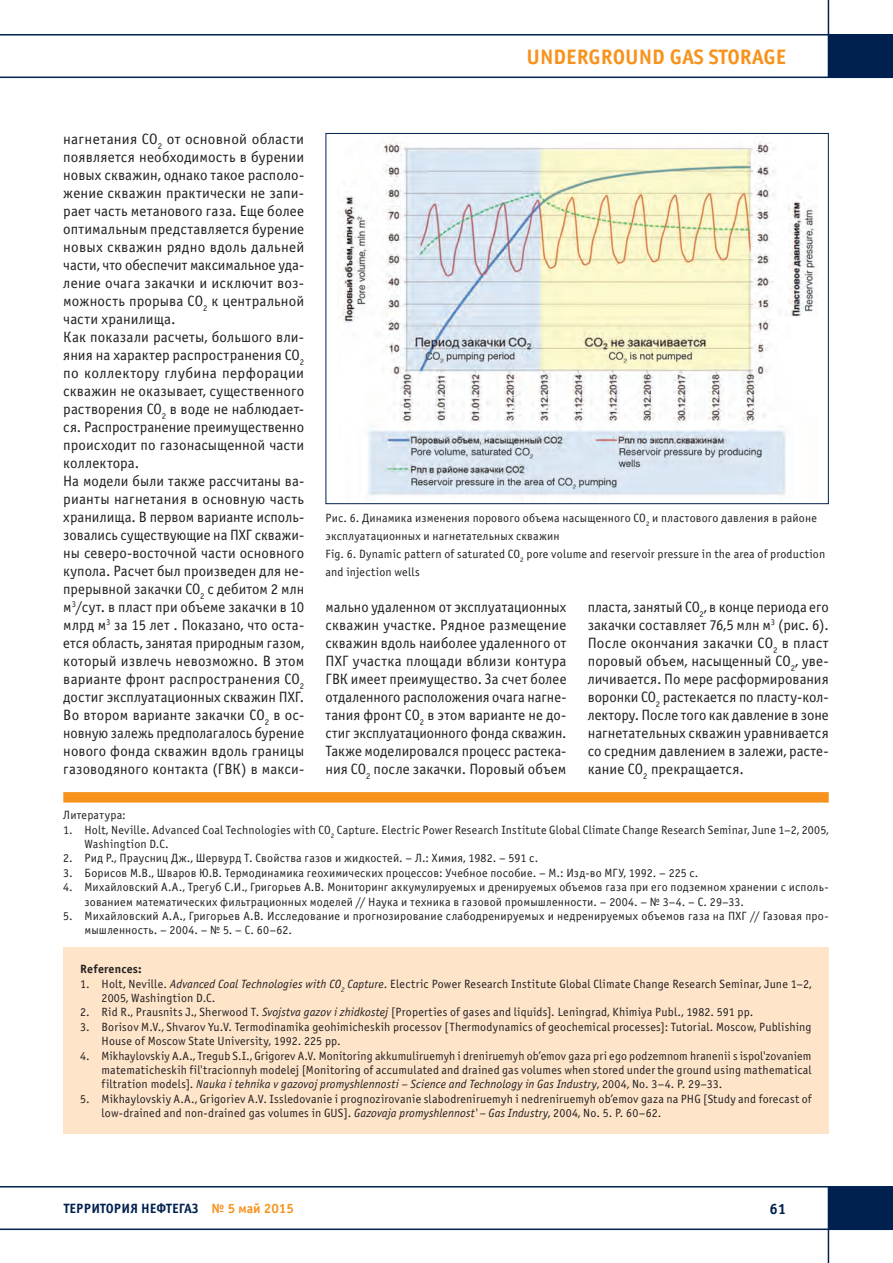
<style>
.page{position:relative;width:893px;height:1263px;background:#fff}
.page>*{position:absolute;margin:0;border:0;box-sizing:border-box;transform-origin:0 0}
.t1{font:700 21px "Officina Sans C";color:#f7931d}
.text-osnova{font:15px/18px "Officina Sans C";letter-spacing:.005em;color:#231f20;text-align:justify}
.t2{font:700 15px "Officina Sans C";color:#00214f}
.t3{font:700 13.5px "Officina Sans C";color:#00214f}
.text-osnova-2{font:12px/14.4px "Officina Sans C";letter-spacing:.015em;color:#231f20}
.literatura_eng{font:12px "Officina Sans C";letter-spacing:.02em;color:#231f20}
.references{font:700 12px "Officina Sans C";letter-spacing:.015em;color:#231f20}
.s1{font-style:italic}
.s2{color:#f7931d}
</style>
<div class="page">
<hr style="left:828px;top:0;width:1px;height:78px;background:#00214f">
<div style="left:828px;top:35px;width:65px;height:42px;background:#00214f"></div>
<hr style="left:0;top:77px;width:893px;height:1px;background:#00214f">
<hr style="left:0;top:34px;width:893px;height:2px;background:#00214f">
<hr style="left:828px;top:1186px;width:1px;height:77px;background:#00214f">
<div style="left:828px;top:1187px;width:65px;height:42px;background:#00214f"></div>
<hr style="left:0;top:1186px;width:893px;height:1px;background:#00214f">
<hr style="left:0;top:1228px;width:893px;height:2px;background:#00214f">
<img style="left:337px;top:139px;width:481px;height:357px">
<div style="left:63px;top:792px;width:766px;height:11px;background:#f7931d"></div>
<div style="left:63px;top:947px;width:766px;height:187px;background:#fee5ca"></div>
<h1 class="t1" style="left:527px;top:45px;width:261px">UNDERGROUND GAS STORAGE</h1>
<p class="text-osnova" style="left:63px;top:130px;width:242px">нагнетания СО<sub>2</sub> от основной области появляется необходимость в бурении новых скважин, однако такое располо&shy;жение скважин практически не запи&shy;рает часть метанового газа. Еще более оптимальным представляется бурение новых скважин рядно вдоль дальней части, что обеспечит максимальное уда&shy;ление очага закачки и исключит воз&shy;можность прорыва СО<sub>2</sub> к центральной части хранилища.</p>
<p class="text-osnova" style="left:63px;top:328px;width:242px">Как показали расчеты, большого вли&shy;яния на характер распространения СО<sub>2 </sub>по коллектору глубина перфорации скважин не оказывает, существенного растворения СО<sub>2</sub> в воде не наблюдает&shy;ся. Распространение преимущественно происходит по газонасыщенной части коллектора.</p>
<p class="text-osnova" style="left:63px;top:472px;width:242px">На модели были также рассчитаны ва&shy;рианты нагнетания в основную часть хранилища. В первом варианте исполь&shy;зовались существующие на ПХГ скважи&shy;ны северо-восточной части основного купола. Расчет был произведен для не&shy;прерывной закачки СО<sub>2</sub> с дебитом 2 млн м<sup>3</sup>/сут. в пласт при объеме закачки в 10 млрд м<sup>3</sup> за 15 лет . Показано, что оста&shy;ется область, занятая природным газом, который извлечь невозможно. В этом варианте фронт распространения СО<sub>2 </sub>достиг эксплуатационных скважин ПХГ.</p>
<p class="text-osnova" style="left:63px;top:706px;width:242px">Во втором варианте закачки СО<sub>2</sub> в ос&shy;новную залежь предполагалось бурение нового фонда скважин вдоль границы газоводяного контакта (ГВК) в макси-</p>
<p class="text-osnova-2" style="left:326px;top:509px;width:493px;line-height:18px">Рис. 6. Динамика изменения порового объема насыщенного СО<sub>2</sub> и пластового давления в районе эксплуатационных и нагнетательных скважин</p>
<p class="text-osnova-2" style="left:326px;top:545px;width:501px;line-height:18px">Fig. 6. Dynamic pattern of saturated СО<sub>2</sub> pore volume and reservoir pressure in the area of production and injection wells</p>
<p class="text-osnova" style="left:326px;top:598px;width:242px">мально удаленном от эксплуатационных скважин участке. Рядное размещение скважин вдоль наиболее удаленного от ПХГ участка площади вблизи контура ГВК имеет преимущество. За счет более отдаленного расположения очага нагне&shy;тания фронт СО<sub>2</sub> в этом варианте не до&shy;стиг эксплуатационного фонда скважин.</p>
<p class="text-osnova" style="left:326px;top:742px;width:242px">Также моделировался процесс растека&shy;ния СО<sub>2</sub> после закачки. Поровый объем</p>
<p class="text-osnova" style="left:588px;top:598px;width:242px">пласта, занятый СО<sub>2</sub>, в конце периода его закачки составляет 76,5 млн м<sup>3</sup> (рис. 6).<br>После окончания закачки СО<sub>2</sub> в пласт поровый объем, насыщенный СО<sub>2</sub>, уве&shy;личивается. По мере расформирования воронки СО<sub>2</sub> растекается по пласту-кол&shy;лектору. После того как давление в зоне нагнетательных скважин уравнивается со средним давлением в залежи, расте&shy;кание СО<sub>2</sub> прекращается.</p>
<p class="literatura_eng" style="left:63px;top:808px;width:64px">Литература:</p>
<p class="text-osnova-2" style="left:85px;top:822px;width:746px;text-indent:-21px">1. Holt, Neville. Advanced Coal Technologies with CO<sub>2</sub> Capture. Electric Power Research Institute Global Climate Change Research Seminar, June 1–2, 2005,<br>Washingtion D.C.</p>
<p class="text-osnova-2" style="left:63px;top:851px;width:476px">2. Рид Р., Праусниц Дж., Шервурд Т. Свойства газов и жидкостей. – Л.: Химия, 1982. – 591 с.</p>
<p class="text-osnova-2" style="left:63px;top:866px;width:637px">3. Борисов М.В., Шваров Ю.В. Термодинамика геохимических процессов: Учебное пособие. – М.: Изд-во МГУ, 1992. – 225 с.</p>
<p class="text-osnova-2" style="left:85px;top:880px;width:746px;text-indent:-21px">4. Михайловский А.А., Трегуб С.И., Григорьев А.В. Мониторинг аккумулируемых и дренируемых объемов газа при его подземном хранении с исполь&shy;зованием математических фильтрационных моделей // Наука и техника в газовой промышленности. – 2004. – № 3–4. – С. 29–33.</p>
<p class="text-osnova-2" style="left:85px;top:909px;width:746px;text-indent:-21px">5. Михайловский А.А., Григорьев А.В. Исследование и прогнозирование слабодренируемых и недренируемых объемов газа на ПХГ // Газовая про&shy;мышленность. – 2004. – № 5. – С. 60–62.</p>
<p class="references" style="left:80px;top:962px;width:63px">References:</p>
<p class="text-osnova-2" style="left:102px;top:976px;width:712px;text-indent:-21px">1. Holt, Neville. <span class="s1">Advanced Coal Technologies with CO</span><sub>2</sub> <span class="s1">Capture</span>. Electric Power Research Institute Global Climate Change Research Seminar, June 1–2,<br>2005, Washingtion D.C.</p>
<p class="text-osnova-2" style="left:80px;top:1005px;width:674px">2. Rid R., Prausnits J., Sherwood T. <span class="s1">Svojstva gazov i zhidkostej</span> [Properties of gases and liquids]. Leningrad, Khimiya Publ., 1982. 591 pp.</p>
<p class="text-osnova-2" style="left:102px;top:1020px;width:711px;text-indent:-21px">3. Borisov M.V., Shvarov Yu.V. Termodinamika geohimicheskih processov [Thermodynamics of geochemical processes]: Tutorial. Moscow, Publishing<br>House of Moscow State University, 1992. 225 pp.</p>
<p class="text-osnova-2" style="left:102px;top:1048px;width:712px;text-align:justify;text-indent:-21px">4. Mikhaylovskiy A.A., Tregub S.I., Grigorev A.V. Monitoring akkumuliruemyh i dreniruemyh ob’emov gaza pri ego podzemnom hranenii s ispol'zovaniem matematicheskih fil'tracionnyh modelej [Monitoring of accumulated and drained gas volumes when stored under the ground using mathematical filtration models]. <span class="s1">Nauka i tehnika v gazovoj promyshlennosti – Science and Technology in Gas Industry</span>, 2004, No. 3–4. P. 29–33.</p>
<p class="text-osnova-2" style="left:102px;top:1092px;width:712px;text-indent:-21px">5. Mikhaylovskiy A.A., Grigoriev A.V. Issledovanie i prognozirovanie slabodreniruemyh i nedreniruemyh ob’emov gaza na PHG [Study and forecast of low-drained and non-drained gas volumes in GUS]. <span class="s1">Gazovaja promyshlennost' – Gas Industry</span>, 2004, No. 5. P. 60–62.</p>
<p class="t3" style="left:64px;top:1201px;width:232px">ТЕРРИТОРИЯ НЕФТЕГАЗ <span class="s2">№ 5 май 2015</span></p>
<p class="t2" style="left:770px;top:1200px;width:18px">61</p>
</div>
